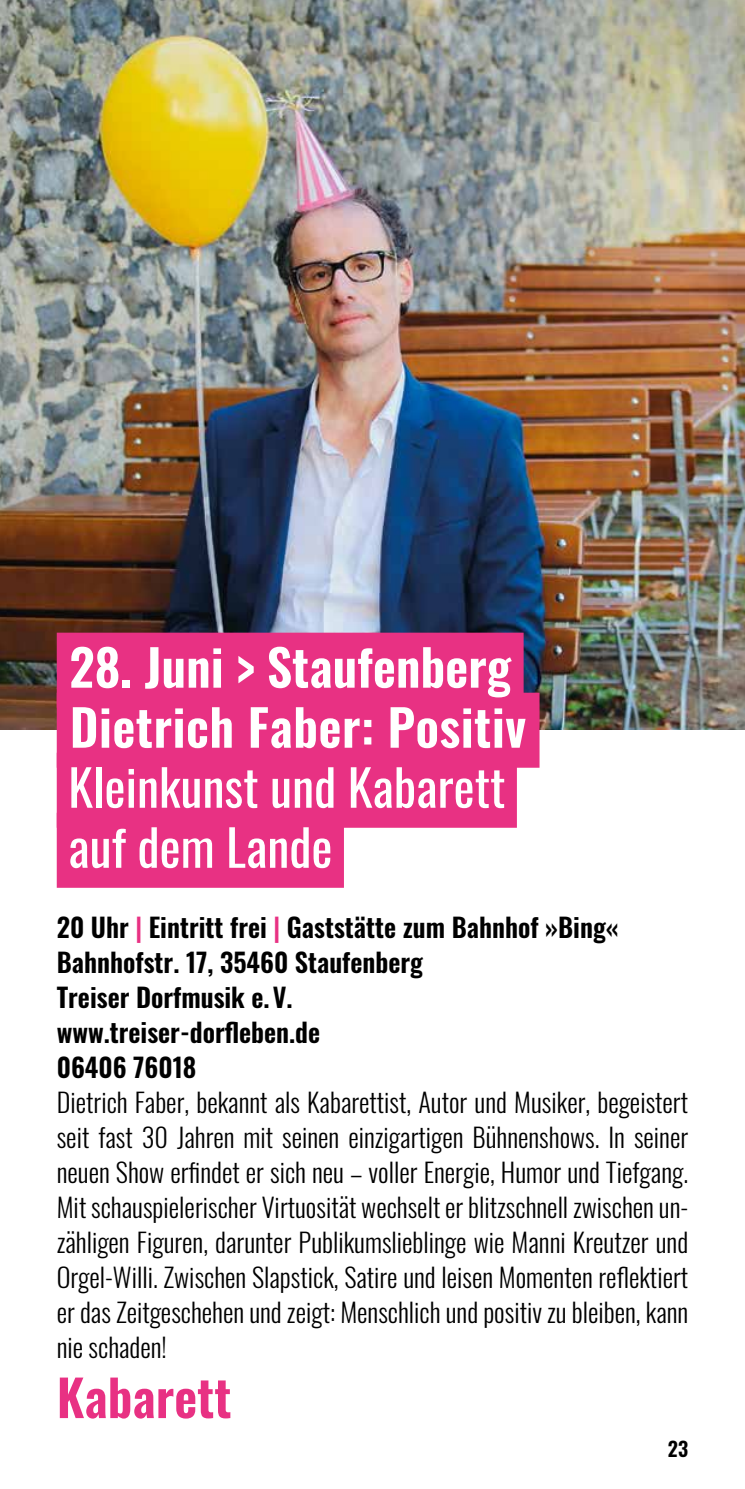
<style>
.page{position:relative;width:745px;height:1489px;background:#fff}
.page>*{position:absolute;margin:0;border:0;box-sizing:border-box;transform-origin:0 0}
.t1{font:600 50px/60px "Oswald";letter-spacing:.01em;color:#fff}
.t2{font:50px/60px "Oswald";color:#fff}
.t3{font:600 50px "Oswald";color:#e83183}
.t4{font:300 26.25px/35px "Oswald";color:#000;text-align:justify}
.t5{font:600 26.25px/35px "Oswald";color:#000}
.t6{font:600 20px "Oswald";color:#000}
.s1{color:#e83183}
</style>
<div class="page">
<img style="left:0;top:0;width:744px;height:729px">
<div style="left:57px;top:632px;width:466px;height:75px;background:#e83183"></div>
<div style="left:57px;top:692px;width:482px;height:75px;background:#e83183"></div>
<div style="left:57px;top:752px;width:459px;height:75px;background:#e83183"></div>
<div style="left:57px;top:812px;width:287px;height:75px;background:#e83183"></div>
<h1 class="t1" style="left:69px;top:640px;width:458px">28. Juni &gt; Staufenberg<br>Dietrich Faber: Positiv</h1>
<h1 class="t2" style="left:68px;top:752px;width:438px">Kleinkunst und Kabarett auf dem Lande</h1>
<p class="t5" style="left:57px;top:911px;width:563px">20 Uhr <span class="s1">|</span> Eintritt frei <span class="s1">|</span> Gaststätte zum Bahnhof »Bing«<br>Bahnhofstr. 17, 35460 Staufenberg<br>Treiser Dorfmusik e.V.<br>www.treiser-dorfleben.de<br>06406 76018</p>
<p class="t4" style="left:57px;top:1081px;width:632px">Dietrich Faber, bekannt als Kabarettist, Autor und Musiker, begeistert seit fast 30 Jahren mit seinen einzigartigen Bühnenshows. In seiner neuen Show erfindet er sich neu – voller Energie, Humor und Tiefgang.<br>Mit schauspielerischer Virtuosität wechselt er blitzschnell zwischen un&shy;zähligen Figuren, darunter Publikumslieblinge wie Manni Kreutzer und Orgel-Willi. Zwischen Slapstick, Satire und leisen Momenten reflektiert er das Zeitgeschehen und zeigt: Menschlich und positiv zu bleiben, kann nie schaden!</p>
<h1 class="t3" style="left:57px;top:1371px;width:176px">Kabarett</h1>
<p class="t6" style="left:667px;top:1438px;width:22px">23</p>
</div>
